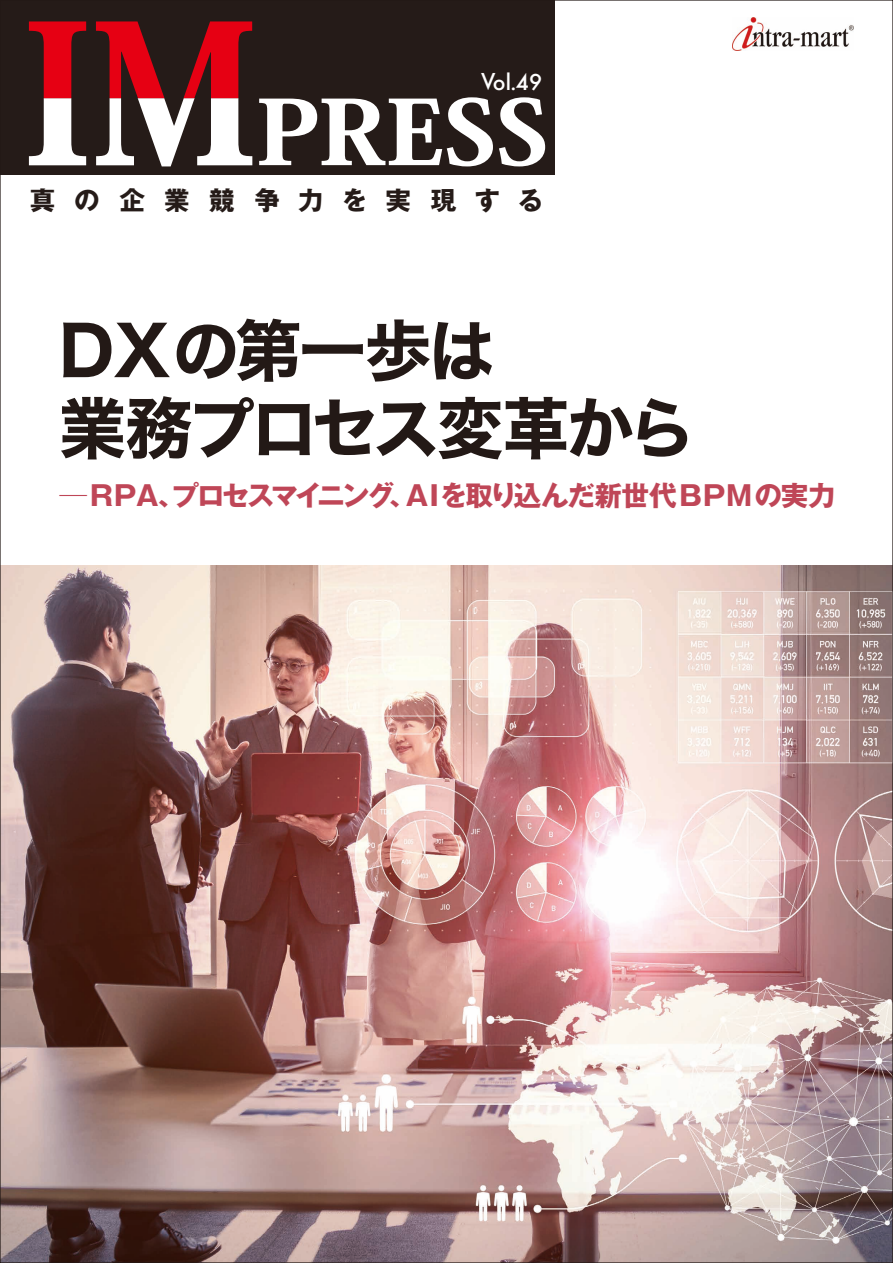
<style>
.page{position:relative;width:893px;height:1263px;background:#fff}
.page>*{position:absolute;margin:0;border:0;box-sizing:border-box;transform-origin:0 0}
.t1{font:66.9px/77.6px "Hira Kaku Std N W7";letter-spacing:-.04em;color:#231916}
.t2{font:700 27.6px "Gothic MB101 Pr 6 N";letter-spacing:-.035em;color:#bf4657}
.t3{font:700 25.5px "Gothic MB101 Pr 6 N";letter-spacing:.745em;color:#251b18}
.t4{font:500 21.3px "Futura";color:#fff}
</style>
<div class="page">
<img style="left:733px;top:18px;width:120px;height:33px">
<img style="left:2px;top:566px;width:889px;height:695px">
<div style="left:0;top:0;width:554px;height:174px;background:#251b18"></div>
<svg style="left:259px;top:97px;width:286px;height:69px"></svg>
<svg style="left:29px;top:21px;width:223px;height:145px"></svg>
<p class="t4" style="left:481px;top:68px;width:62px">Vol.49</p>
<p class="t3" style="left:30px;top:179px;width:515px">真の企業競争力を実現する</p>
<h1 class="t1" style="left:59px;top:315px;width:638px">DXの第一歩は<br>業務プロセス変革から</h1>
<p class="t2" style="left:60px;top:472px;width:777px">─ RPA、プロセスマイニング、AIを取り込んだ新世代BPMの実力</p>
</div>
